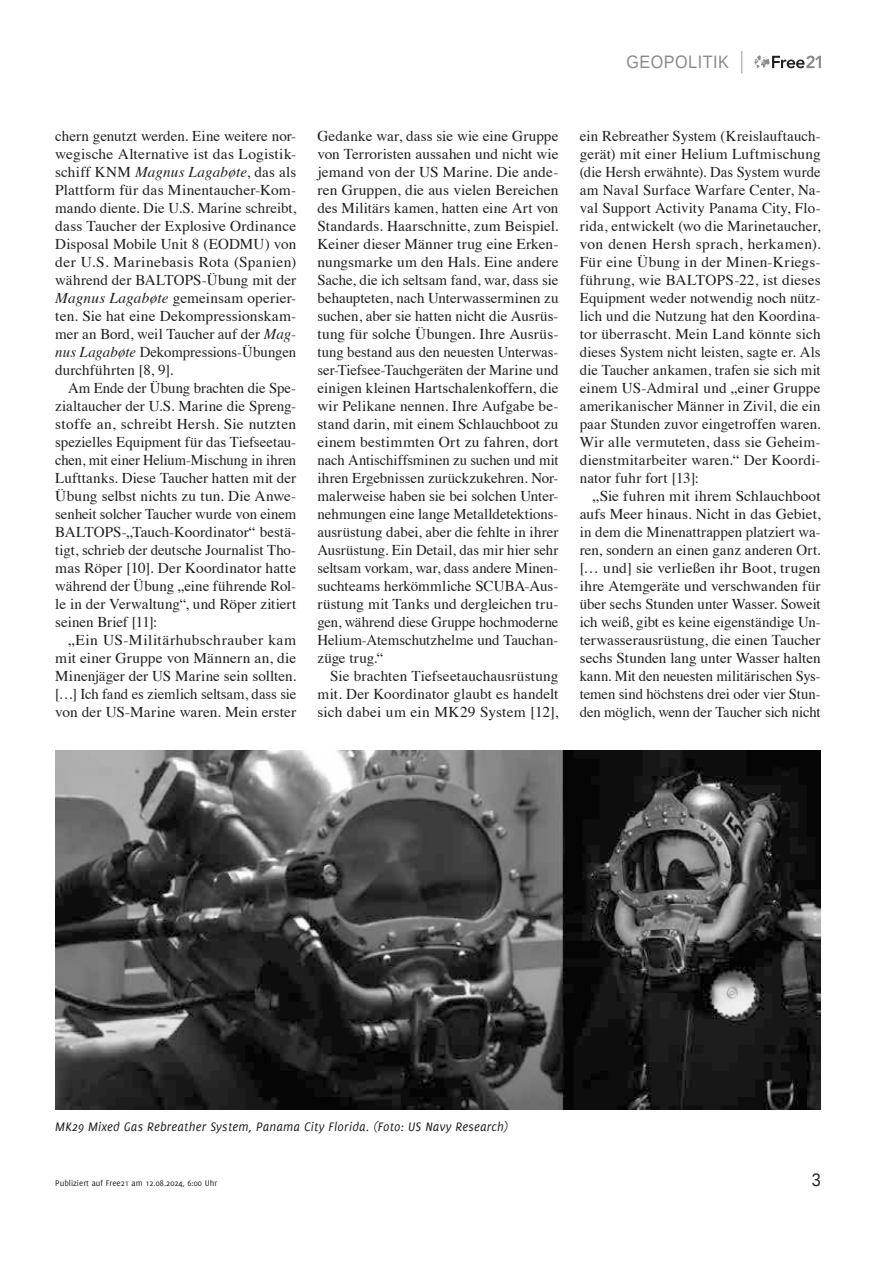
<style>
.page{position:relative;width:893px;height:1263px;background:#fff}
.page>*{position:absolute;margin:0;border:0;box-sizing:border-box;transform-origin:0 0}
.t1{font:18px "Liberation Sans";letter-spacing:.03em;color:#8a8a8a;scale:.9 1}
.t2{font:18px "Liberation Sans";color:#1f1f1f;scale:.9 1}
.t3{font:15px/18px "Times";color:#1f1f1f;text-align:justify}
.t4{font:italic 13.5px "Delicious";letter-spacing:.015em;color:#1f1f1f}
.t5{font:9px "Delicious";color:#1f1f1f}
.s1{font-style:italic}
</style>
<div class="page">
<svg style="left:755px;top:55px;width:66px;height:13px"></svg>
<svg style="left:741px;top:51px;width:1px;height:23px"></svg>
<img style="left:55px;top:751px;width:766px;height:358px">
<p class="t1" style="left:626px;top:51px;width:115px">GEOPOLITIK</p>
<p class="t3" style="left:55px;top:126px;width:242px">chern genutzt werden. Eine weitere nor&shy;wegische Alternative ist das Logistik&shy;schiff KNM <span class="s1">Magnus Lagabøte</span>, das als Plattform für das Minentaucher-Kom&shy;mando diente. Die U.S. Marine schreibt, dass Taucher der Explosive Ordinance Disposal Mobile Unit 8 (EODMU) von der U.S. Marinebasis Rota (Spanien) während der BALTOPS-Übung mit der <span class="s1">Magnus Lagabøte</span> gemeinsam operier&shy;ten. Sie hat eine Dekompressionskam&shy;mer an Bord, weil Taucher auf der <span class="s1">Mag&shy;nus Lagabøte</span> Dekompressions-Übungen durchführten [8, 9].</p>
<p class="t3" style="left:55px;top:378px;width:242px;text-indent:13px">Am Ende der Übung brachten die Spe&shy;zialtaucher der U.S. Marine die Spreng&shy;stoffe an, schreibt Hersh. Sie nutzten spezielles Equipment für das Tiefseetau&shy;chen, mit einer Helium-Mischung in ihren Lufttanks. Diese Taucher hatten mit der Übung selbst nichts zu tun. Die Anwe&shy;senheit solcher Taucher wurde von einem BALTOPS-„Tauch-Koordinator“ bestä&shy;tigt, schrieb der deutsche Journalist Tho&shy;mas Röper [10]. Der Koordinator hatte während der Übung „eine führende Rol&shy;le in der Verwaltung“, und Röper zitiert seinen Brief [11]:</p>
<p class="t3" style="left:55px;top:630px;width:242px;text-indent:13px">„Ein US-Militärhubschrauber kam mit einer Gruppe von Männern an, die Minenjäger der US Marine sein sollten. […] Ich fand es ziemlich seltsam, dass sie von der US-Marine waren. Mein erster</p>
<p class="t3" style="left:317px;top:126px;width:242px">Gedanke war, dass sie wie eine Gruppe von Terroristen aussahen und nicht wie jemand von der US Marine. Die ande&shy;ren Gruppen, die aus vielen Bereichen des Militärs kamen, hatten eine Art von Standards. Haarschnitte, zum Beispiel.<br>Keiner dieser Männer trug eine Erken&shy;nungsmarke um den Hals. Eine andere Sache, die ich seltsam fand, war, dass sie behaupteten, nach Unterwasserminen zu suchen, aber sie hatten nicht die Ausrüs&shy;tung für solche Übungen. Ihre Ausrüs&shy;tung bestand aus den neuesten Unterwas&shy;ser-Tiefsee-Tauchgeräten der Marine und einigen kleinen Hartschalenkoffern, die wir Pelikane nennen. Ihre Aufgabe be&shy;stand darin, mit einem Schlauchboot zu einem bestimmten Ort zu fahren, dort nach Antischiffsminen zu suchen und mit ihren Ergebnissen zurückzukehren. Nor&shy;malerweise haben sie bei solchen Unter&shy;nehmungen eine lange Metalldetektions&shy;ausrüstung dabei, aber die fehlte in ihrer Ausrüstung. Ein Detail, das mir hier sehr seltsam vorkam, war, dass andere Minen&shy;suchteams herkömmliche SCUBA-Aus&shy;rüstung mit Tanks und dergleichen tru&shy;gen, während diese Gruppe hochmoderne Helium-Atemschutzhelme und Tauchan&shy;züge trug.“</p>
<p class="t3" style="left:317px;top:666px;width:242px;text-indent:13px">Sie brachten Tiefseetauchausrüstung mit. Der Koordinator glaubt es handelt sich dabei um ein MK29 System [12],</p>
<p class="t3" style="left:580px;top:126px;width:242px">ein Rebreather System (Kreislauftauch&shy;gerät) mit einer Helium Luftmischung (die Hersh erwähnte). Das System wurde am Naval Surface Warfare Center, Na&shy;val Support Activity Panama City, Flo&shy;rida, entwickelt (wo die Marinetaucher, von denen Hersh sprach, herkamen).<br>Für eine Übung in der Minen-Kriegs&shy;führung, wie BALTOPS-22, ist dieses Equipment weder notwendig noch nütz&shy;lich und die Nutzung hat den Koordina&shy;tor überrascht. Mein Land könnte sich dieses System nicht leisten, sagte er. Als die Taucher ankamen, trafen sie sich mit einem US-Admiral und „einer Gruppe amerikanischer Männer in Zivil, die ein paar Stunden zuvor eingetroffen waren.<br>Wir alle vermuteten, dass sie Geheim&shy;dienstmitarbeiter waren.“ Der Koordi&shy;nator fuhr fort [13]:</p>
<p class="t3" style="left:580px;top:486px;width:242px;text-indent:13px">„Sie fuhren mit ihrem Schlauchboot aufs Meer hinaus. Nicht in das Gebiet, in dem die Minenattrappen platziert wa&shy;ren, sondern an einen ganz anderen Ort. [… und] sie verließen ihr Boot, trugen ihre Atemgeräte und verschwanden für über sechs Stunden unter Wasser. Soweit ich weiß, gibt es keine eigenständige Un&shy;terwasserausrüstung, die einen Taucher sechs Stunden lang unter Wasser halten kann. Mit den neuesten militärischen Sys&shy;temen sind höchstens drei oder vier Stun&shy;den möglich, wenn der Taucher sich nicht</p>
<p class="t4" style="left:55px;top:1119px;width:454px">MK29 Mixed Gas Rebreather System, Panama City Florida. (Foto: US Navy Research)</p>
<p class="t5" style="left:55px;top:1177px;width:163px">Publiziert auf Free21 am 12.08.2024, 6:00 Uhr</p>
<p class="t2" style="left:812px;top:1168px;width:12px">3</p>
</div>
